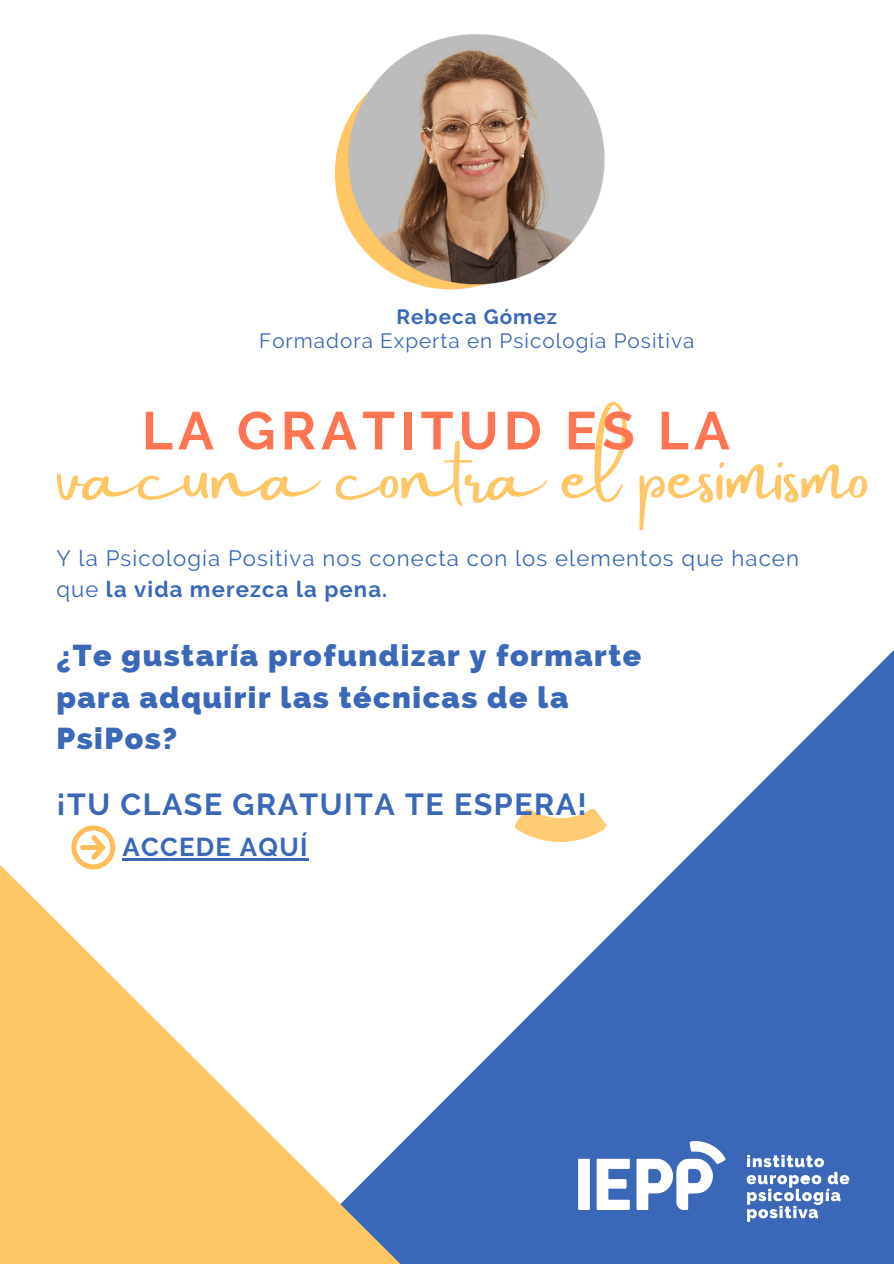
<style>
.page{position:relative;width:894px;height:1264px;background:#fff}
.page>*{position:absolute;margin:0;border:0;box-sizing:border-box;transform-origin:0 0}
.t1{font:76.5px "Amsterdam Two";color:#ffc666}
.t2{font:700 53.1px "Raleway";letter-spacing:.095em;color:#ff7453}
.t3{font:800 30.3px/41.4px "Raleway";letter-spacing:.05em;color:#3a67b7}
.t4{font:700 30.3px "Raleway";letter-spacing:.05em;color:#3a67b7}
.t5{font:700 25.8px "Raleway";letter-spacing:.05em;color:#3a67b7}
.t6{font:22.2px/30.5px "Raleway";letter-spacing:.05em;color:#3a67b7}
.t7{font:20.7px "Raleway";letter-spacing:.05em;color:#3a67b7}
.t8{font:700 20.7px "Raleway";letter-spacing:.05em;color:#3a67b7}
.s1{font-weight:700}
</style>
<div class="page">
<svg style="left:115px;top:651px;width:778px;height:612px"></svg>
<svg style="left:0;top:864px;width:544px;height:399px"></svg>
<img style="left:566px;top:1136px;width:288px;height:88px">
<div style="left:335px;top:57px;width:232px;height:232px;background:#ffc666;border-radius:50%"></div>
<img style="left:346px;top:29px;width:260px;height:260px;border-radius:50%">
<img style="left:515px;top:809px;width:90px;height:32px">
<svg style="left:71px;top:825px;width:44px;height:44px"></svg>
<hr style="left:122px;top:858px;width:186px;height:2px;background:#3a67b7">
<p class="t8" style="left:396px;top:305px;width:162px">Rebeca Gómez</p>
<p class="t7" style="left:259px;top:328px;width:436px">Formadora Experta en Psicología Positiva</p>
<p class="t1" style="left:57px;top:432px;width:814px">vacuna contra el pesimismo</p>
<p class="t2" style="left:142px;top:399px;width:589px">LA GRATITUD ES LA</p>
<p class="t6" style="left:56px;top:543px;width:744px">Y la Psicología Positiva nos conecta con los elementos que hacen que <span class="s1">la vida merezca la pena.</span></p>
<p class="t3" style="left:56px;top:635px;width:586px">¿Te gustaría profundizar y formarte para adquirir las técnicas de la<br>PsiPos?</p>
<p class="t4" style="left:56px;top:786px;width:532px">¡TU CLASE GRATUITA TE ESPERA!</p>
<p class="t5" style="left:122px;top:832px;width:186px">ACCEDE AQUÍ</p>
</div>
